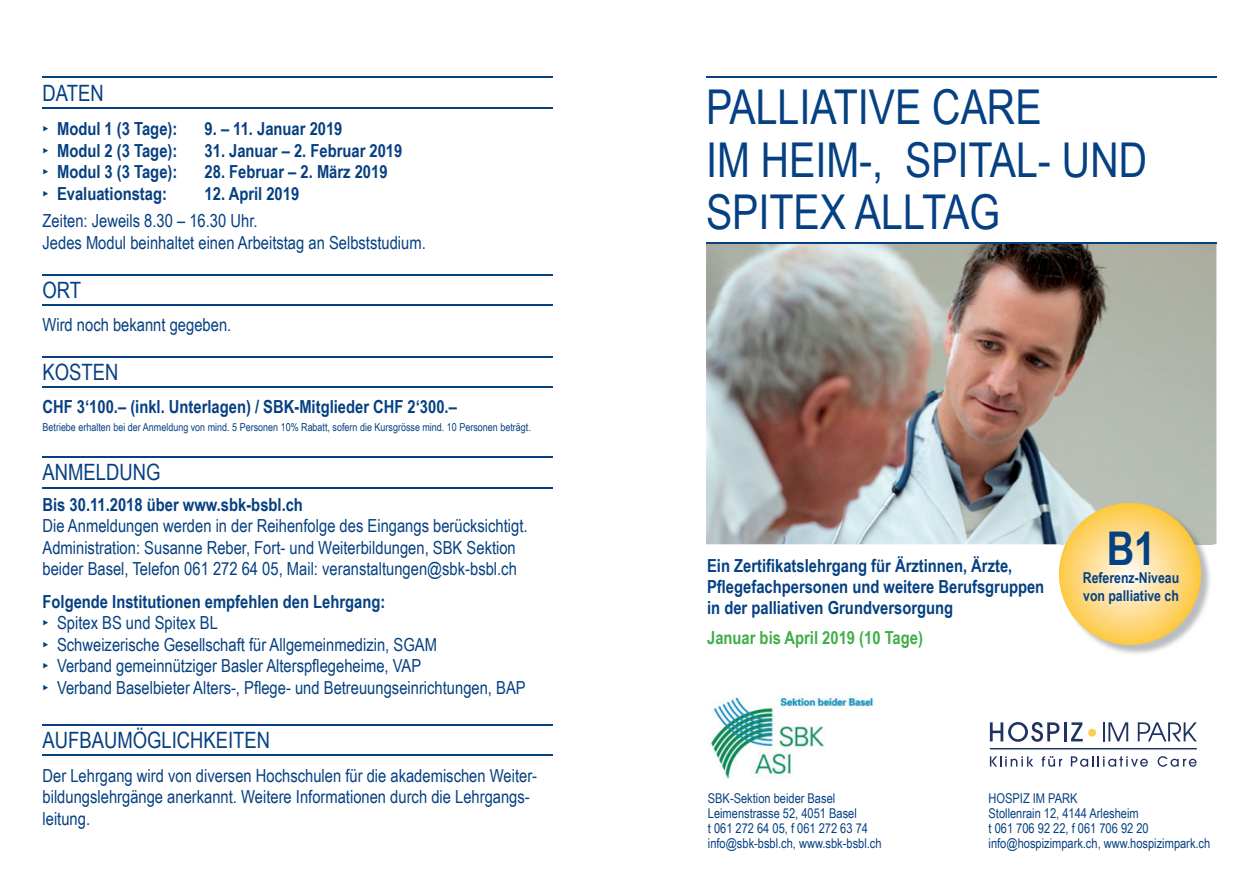
<style>
.page{position:relative;width:1259px;height:893px;background:#fff}
.page>*{position:absolute;margin:0;border:0;box-sizing:border-box;transform-origin:0 0}
.t1{font:48px/52.5px "Arial Narrow";color:#054082}
.t2{font:700 46.5px "Arial Narrow";color:#054082}
.t3{font:22.5px "Arial Narrow";color:#054082}
.t4{font:18px/21.6px "Arial Narrow";color:#054082}
.t5{font:700 18px/21px "Arial Narrow";color:#054082}
.t6{font:700 18px "Arial Narrow";color:#40ae49}
.t7{font:700 15px/18px "Arial Narrow";color:#054082}
.t8{font:13.5px/15px "Arial Narrow";color:#054082}
.t9{font:10.95px "Arial Narrow";color:#054082}
.s1{font-family:"Arial Unicode MS";font-weight:400}
.s2{font-weight:700}
.s3{font-family:"Arial Unicode MS"}
</style>
<div class="page">
<hr style="left:43px;top:356px;width:510px;height:1px;background:#054082">
<hr style="left:43px;top:387px;width:510px;height:1px;background:#054082">
<img style="left:706px;top:244px;width:510px;height:300px">
<hr style="left:706px;top:242px;width:510px;height:2px;background:#054082">
<hr style="left:706px;top:77px;width:510px;height:1px;background:#054082">
<img style="left:710px;top:696px;width:164px;height:83px">
<hr style="left:990px;top:748px;width:206px;height:1px;background:#203264">
<svg style="left:990px;top:722px;width:92px;height:20px"></svg>
<svg style="left:1103px;top:722px;width:25px;height:19px"></svg>
<svg style="left:1137px;top:722px;width:59px;height:19px"></svg>
<div style="left:1088px;top:729px;width:8px;height:8px;background:#fecc55;border-radius:50%"></div>
<svg style="left:990px;top:756px;width:43px;height:11px"></svg>
<svg style="left:1041px;top:756px;width:21px;height:11px"></svg>
<svg style="left:1070px;top:756px;width:78px;height:11px"></svg>
<svg style="left:1157px;top:756px;width:39px;height:11px"></svg>
<hr style="left:43px;top:77px;width:510px;height:1px;background:#054082">
<hr style="left:43px;top:107px;width:510px;height:2px;background:#054082">
<hr style="left:43px;top:274px;width:510px;height:1px;background:#054082">
<hr style="left:43px;top:305px;width:510px;height:1px;background:#054082">
<hr style="left:43px;top:456px;width:510px;height:2px;background:#054082">
<hr style="left:43px;top:487px;width:510px;height:1px;background:#054082">
<hr style="left:43px;top:724px;width:510px;height:1px;background:#054082">
<hr style="left:43px;top:755px;width:510px;height:1px;background:#054082">
<img style="left:1060px;top:504px;width:152px;height:150px">
<img style="left:1059px;top:503px;width:141px;height:142px;border-radius:71px">
<p class="t3" style="left:43px;top:77px;width:63px">DATEN</p>
<p class="t5" style="left:43px;top:117px;width:136px"><span class="s1">‣</span> Modul 1 (3 Tage):</p>
<p class="t5" style="left:205px;top:117px;width:139px">9. – 11. Januar 2019</p>
<p class="t5" style="left:43px;top:139px;width:136px"><span class="s1">‣</span> Modul 2 (3 Tage):</p>
<p class="t5" style="left:205px;top:139px;width:199px">31. Januar – 2. Februar 2019</p>
<p class="t5" style="left:43px;top:161px;width:136px"><span class="s1">‣</span> Modul 3 (3 Tage):</p>
<p class="t5" style="left:205px;top:161px;width:184px">28. Februar – 2. März 2019</p>
<p class="t5" style="left:43px;top:182px;width:126px"><span class="s1">‣</span> Evaluationstag:</p>
<p class="t5" style="left:205px;top:182px;width:96px">12. April 2019</p>
<p class="t4" style="left:43px;top:210px;width:385px">Zeiten: Jeweils 8.30 – 16.30 Uhr.<br>Jedes Modul beinhaltet einen Arbeitstag an Selbststudium.</p>
<p class="t3" style="left:43px;top:273px;width:40px">ORT</p>
<p class="t4" style="left:43px;top:313px;width:190px">Wird noch bekannt gegeben.</p>
<p class="t3" style="left:43px;top:355px;width:77px">KOSTEN</p>
<p class="t5" style="left:43px;top:396px;width:416px">CHF 3‘100.– (inkl. Unterlagen) / SBK-Mitglieder CHF 2‘300.–</p>
<p class="t9" style="left:43px;top:420px;width:490px">Betriebe erhalten bei der Anmeldung von mind. 5 Personen 10% Rabatt, sofern die Kursgrösse mind. 10 Personen beträgt.</p>
<p class="t3" style="left:43px;top:456px;width:119px">ANMELDUNG</p>
<p class="t5" style="left:43px;top:493px;width:262px">Bis 30.11.2018 über www.sbk-bsbl.ch</p>
<p class="t4" style="left:43px;top:514px;width:486px">Die Anmeldungen werden in der Reihenfolge des Eingangs berücksichtigt.<br>Administration: Susanne Reber, Fort- und Weiterbildungen, SBK Sektion beider Basel, Telefon 061 272 64 05, Mail: veranstaltungen@sbk-bsbl.ch</p>
<p class="t4" style="left:43px;top:590px;width:485px"><span class="s2">Folgende Institutionen empfehlen den Lehrgang:<br></span><span class="s3">‣</span> Spitex BS und Spitex BL<br><span class="s3">‣</span> Schweizerische Gesellschaft für Allgemeinmedizin, SGAM<br><span class="s3">‣</span> Verband gemeinnütziger Basler Alterspflegeheime, VAP<br><span class="s3">‣</span> Verband Baselbieter Alters-, Pflege- und Betreuungseinrichtungen, BAP</p>
<p class="t3" style="left:43px;top:723px;width:229px">AUFBAUMÖGLICHKEITEN</p>
<p class="t4" style="left:43px;top:764px;width:496px">Der Lehrgang wird von diversen Hochschulen für die akademischen Weiter&shy;bildungslehrgänge anerkannt. Weitere Informationen durch die Lehrgangs&shy;leitung.</p>
<h1 class="t1" style="left:706px;top:79px;width:443px">PALLIATIVE CARE<br>IM HEIM-, SPITAL- UND<br>SPITEX ALLTAG</h1>
<p class="t5" style="left:707px;top:554px;width:339px">Ein Zertifikatslehrgang für Ärztinnen, Ärzte,<br>Pflegefachpersonen und weitere Berufsgruppen in der palliativen Grundversorgung</p>
<p class="t6" style="left:707px;top:624px;width:217px">Januar bis April 2019 (10 Tage)</p>
<h2 class="t2" style="left:1106px;top:513px;width:50px">B1</h2>
<p class="t7" style="left:1082px;top:568px;width:98px">Referenz-Niveau von palliative ch</p>
<p class="t8" style="left:708px;top:790px;width:175px">SBK-Sektion beider Basel<br>Leimenstrasse 52, 4051 Basel<br>t 061 272 64 05, f 061 272 63 74 info@sbk-bsbl.ch, www.sbk-bsbl.ch</p>
<p class="t8" style="left:988px;top:790px;width:223px">HOSPIZ IM PARK<br>Stollenrain 12, 4144 Arlesheim<br>t 061 706 92 22, f 061 706 92 20 info@hospizimpark.ch, www.hospizimpark.ch</p>
</div>
